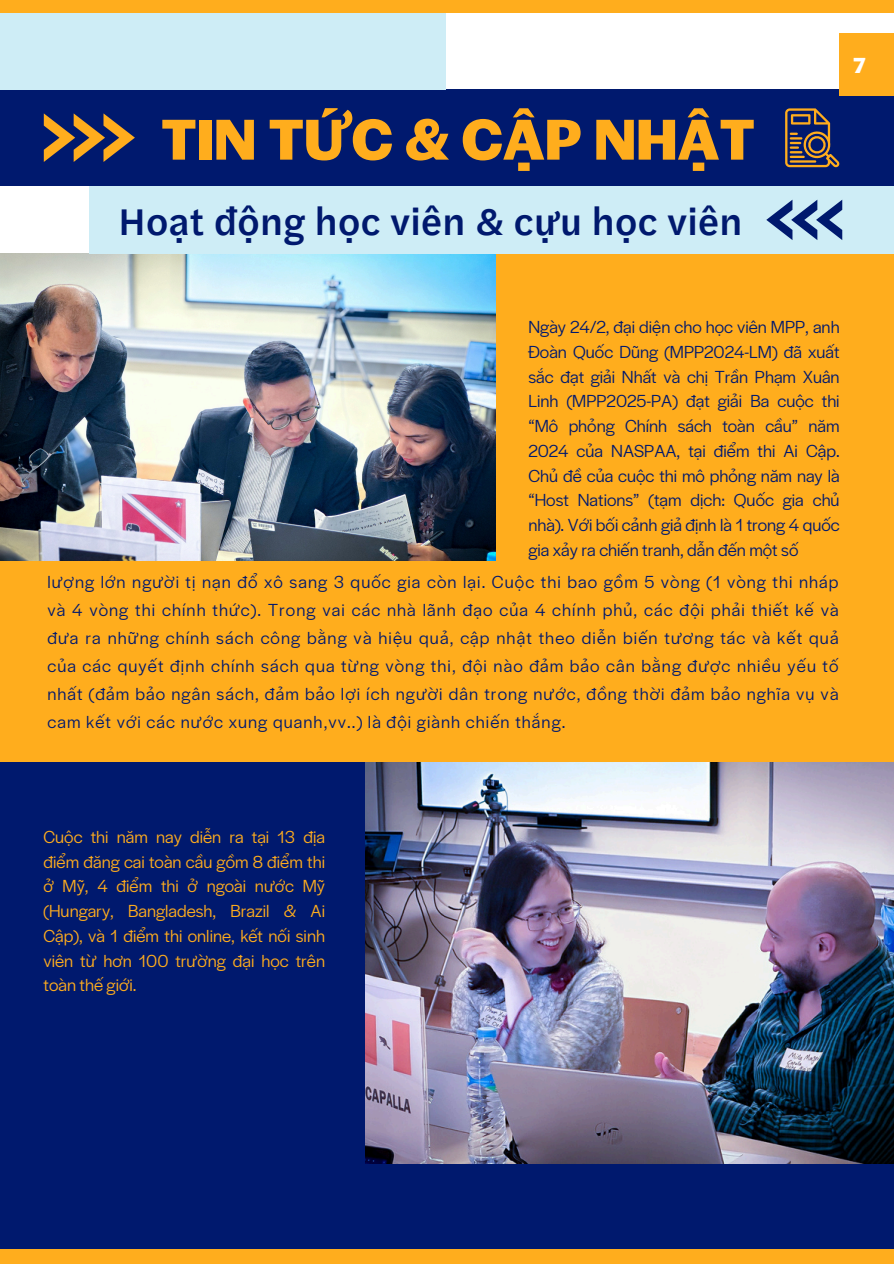
<style>
.page{position:relative;width:894px;height:1264px;background:#fff}
.page>*{position:absolute;margin:0;border:0;box-sizing:border-box;transform-origin:0 0}
.t1{font:700 60px "Halyard Display";color:#ffad1d}
.t2{font:500 39px "Halyard Text";letter-spacing:.01em;color:#00196e}
.t3{font:700 22.5px "Halyard Display";color:#fff}
.t4{font:18px/24.8px "Halyard Display";letter-spacing:.03em;color:#00196e;text-align:justify}
.t5{font:18px/24.8px "Halyard Display";color:#ffad1d;text-align:justify}
</style>
<div class="page">
<div style="left:0;top:761px;width:893px;height:502px;background:#00196e"></div>
<div style="left:0;top:89px;width:893px;height:97px;background:#00196e"></div>
<img style="left:365px;top:761px;width:528px;height:402px">
<div style="left:0;top:254px;width:893px;height:507px;background:#ffad1d"></div>
<img style="left:0;top:253px;width:495px;height:308px">
<div style="left:0;top:0;width:446px;height:89px;background:#ceedf6"></div>
<svg style="left:44px;top:113px;width:91px;height:49px"></svg>
<div style="left:0;top:0;width:893px;height:12px;background:#ffad1d"></div>
<div style="left:839px;top:34px;width:54px;height:62px;background:#ffad1d"></div>
<svg style="left:785px;top:108px;width:53px;height:59px"></svg>
<div style="left:89px;top:186px;width:804px;height:68px;background:#ceedf6"></div>
<svg style="left:766px;top:200px;width:76px;height:40px"></svg>
<div style="left:0;top:1249px;width:893px;height:14px;background:#ffad1d"></div>
<p class="t1" style="left:161px;top:97px;width:595px">TIN TỨC &amp; CẬP NHẬT</p>
<h1 class="t2" style="left:118px;top:193px;width:625px">Hoạt động học viên &amp; cựu học viên</h1>
<p class="t3" style="left:852px;top:50px;width:14px">7</p>
<p class="t4" style="left:528px;top:314px;width:312px">Ngày 24/2, đại diện cho học viên MPP, anh Đoàn Quốc Dũng (MPP2024-LM) đã xuất sắc đạt giải Nhất và chị Trần Phạm Xuân Linh (MPP2025-PA) đạt giải Ba cuộc thi “Mô phỏng Chính sách toàn cầu” năm 2024 của NASPAA, tại điểm thi Ai Cập.<br>Chủ đề của cuộc thi mô phỏng năm nay là “Host Nations” (tạm dịch: Quốc gia chủ nhà). Với bối cảnh giả định là 1 trong 4 quốc gia xảy ra chiến tranh, dẫn đến một số</p>
<p class="t4" style="left:47px;top:566px;width:792px;line-height:28.2px">lượng lớn người tị nạn đổ xô sang 3 quốc gia còn lại. Cuộc thi bao gồm 5 vòng (1 vòng thi nháp và 4 vòng thi chính thức). Trong vai các nhà lãnh đạo của 4 chính phủ, các đội phải thiết kế và đưa ra những chính sách công bằng và hiệu quả, cập nhật theo diễn biến tương tác và kết quả của các quyết định chính sách qua từng vòng thi, đội nào đảm bảo cân bằng được nhiều yếu tố nhất (đảm bảo ngân sách, đảm bảo lợi ích người dân trong nước, đồng thời đảm bảo nghĩa vụ và cam kết với các nước xung quanh,vv..) là đội giành chiến thắng.</p>
<h2 class="t5" style="left:43px;top:823px;width:283px">Cuộc thi năm nay diễn ra tại 13 địa điểm đăng cai toàn cầu gồm 8 điểm thi ở Mỹ, 4 điểm thi ở ngoài nước Mỹ (Hungary, Bangladesh, Brazil &amp; Ai Cập), và 1 điểm thi online, kết nối sinh viên từ hơn 100 trường đại học trên toàn thế giới.</h2>
</div>
